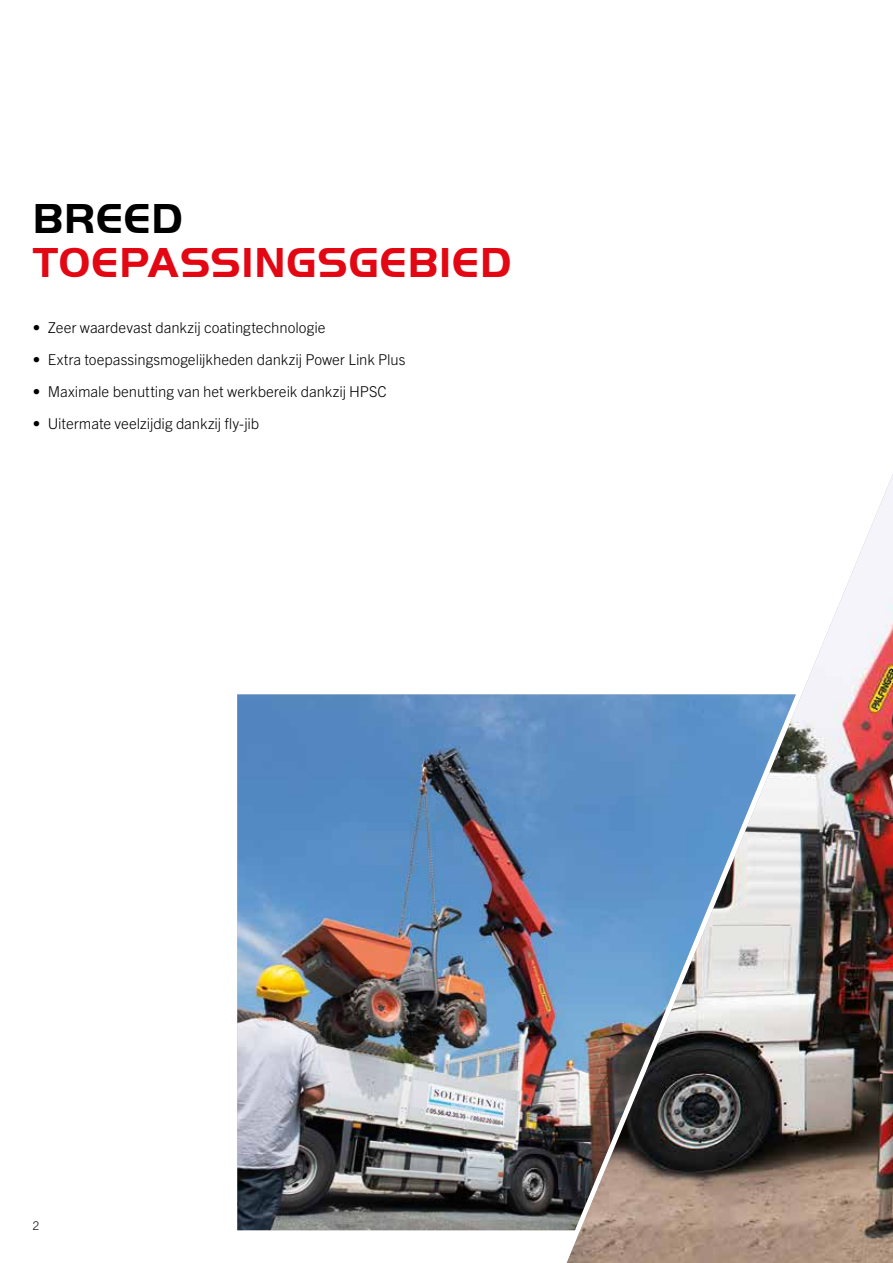
<style>
.page{position:relative;width:893px;height:1263px;background:#fff}
.page>*{position:absolute;margin:0;border:0;box-sizing:border-box;transform-origin:0 0}
.t1{font:700 43.5px "Palfinger Handel Gothic";letter-spacing:.02em;color:#e30613}
.t2{font:700 43.5px "Palfinger Handel Gothic";letter-spacing:.025em;color:#000}
.t3{font:300 15px "Trade Gothic Next LT Pro";letter-spacing:-.005em;color:#000}
.t4{font:300 12px "Trade Gothic Next LT Pro";color:#000}
</style>
<div class="page">
<img style="left:567px;top:474px;width:326px;height:789px">
<img style="left:237px;top:694px;width:559px;height:536px">
<h1 class="t2" style="left:33px;top:194px;width:151px">BREED</h1>
<h1 class="t1" style="left:33px;top:238px;width:480px">TOEPASSINGSGEBIED</h1>
<p class="t3" style="left:33px;top:317px;width:294px">• Zeer waardevast dankzij coatingtechnologie</p>
<p class="t3" style="left:33px;top:349px;width:374px">• Extra toepassingsmogelijkheden dankzij Power Link Plus</p>
<p class="t3" style="left:33px;top:381px;width:356px">• Maximale benutting van het werkbereik dankzij HPSC</p>
<p class="t3" style="left:33px;top:413px;width:228px">• Uitermate veelzijdig dankzij fly-jib</p>
<p class="t4" style="left:33px;top:1217px;width:8px">2</p>
</div>
